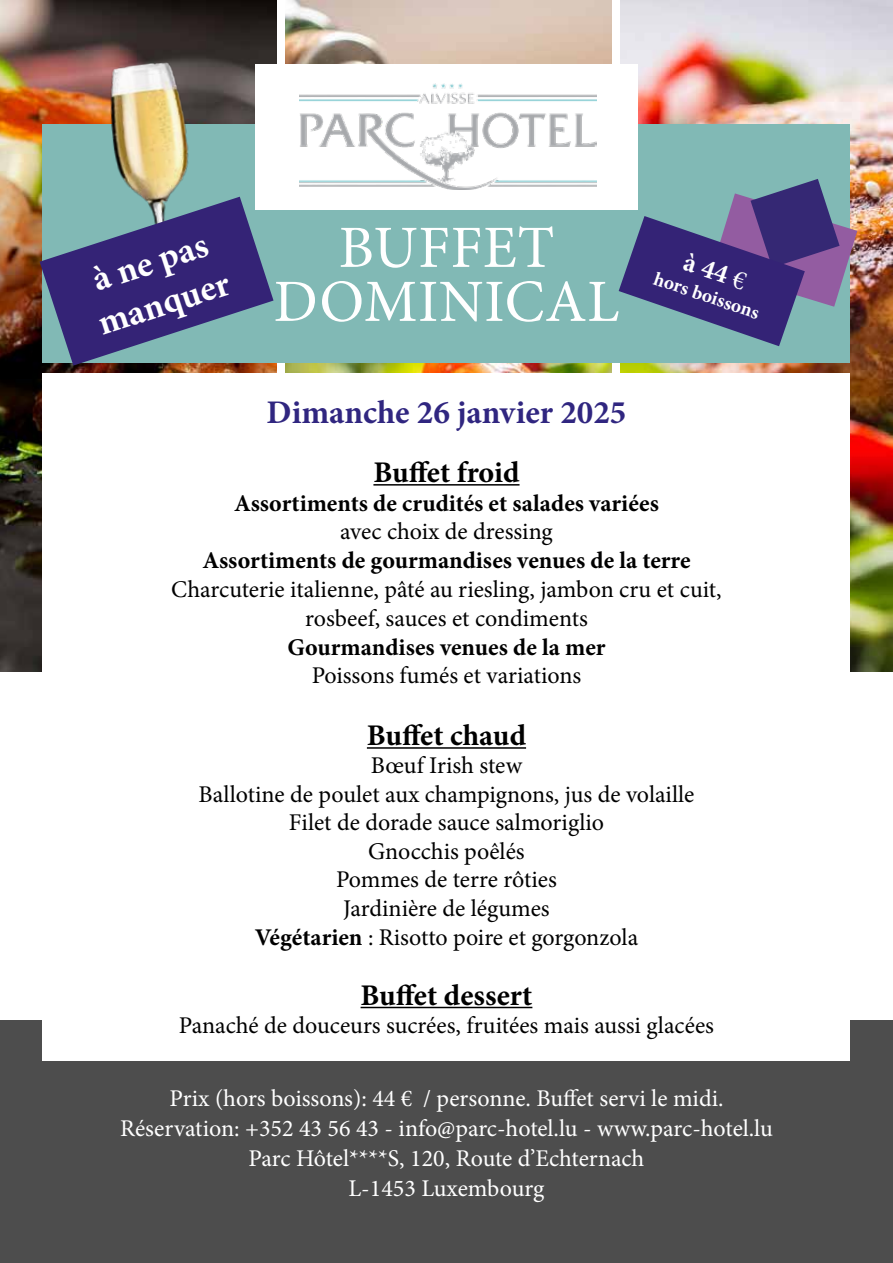
<style>
.page{position:relative;width:893px;height:1263px;background:#fff}
.page>*{position:absolute;margin:0;border:0;box-sizing:border-box;transform-origin:0 0}
.t1{font:60px/54px "Minion Pro";letter-spacing:.01em;color:#fff;text-align:center}
.t2{font:700 36px "Minion Pro";color:#fff}
.t3{font:700 33px "Minion Pro";color:#302680}
.t4{font:700 30px "Minion Pro";color:#000}
.t5{font:700 27px "Minion Pro";color:#fff}
.t6{font:24px "Minion Pro";color:#000}
.t7{font:24px "Minion Pro";color:#fff}
.t8{font:700 24px "Minion Pro";color:#000}
.t9{font:700 19.5px "Minion Pro";color:#fff}
.s1{font-weight:400}
.s2{font-weight:700}
</style>
<div class="page">
<img style="left:0;top:438px;width:42px;height:233px">
<img style="left:372px;top:1px;width:240px;height:372px">
<img style="left:621px;top:0;width:272px;height:671px">
<div style="left:0;top:1020px;width:893px;height:243px;background:#4d4d4d"></div>
<div style="left:43px;top:374px;width:807px;height:687px;background:#fff"></div>
<div style="left:43px;top:124px;width:807px;height:238px;background:#81b9b5"></div>
<hr style="left:373px;top:484px;width:147px;height:2px;background:#000">
<hr style="left:367px;top:747px;width:159px;height:2px;background:#000">
<hr style="left:361px;top:1007px;width:171px;height:1px;background:#000">
<div style="left:255px;top:64px;width:383px;height:145px;background:#fff"></div>
<img style="left:372px;top:84px;width:224px;height:106px">
<img style="left:0;top:0;width:372px;height:438px">
<svg style="left:40px;top:197px;width:234px;height:169px"></svg>
<svg style="left:619px;top:179px;width:238px;height:167px"></svg>
<p class="t2" style="left:86px;top:256px;width:121px;rotate:-18deg">à ne pas</p>
<p class="t2" style="left:91px;top:300px;width:138px;rotate:-18deg">manquer</p>
<p class="t1" style="left:274px;top:221px;width:347px">BUFFET<br>DOMINICAL</p>
<p class="t5" style="left:691px;top:243px;width:66px;rotate:19deg">à 44<span class="s1">€</span></p>
<p class="t9" style="left:659px;top:265px;width:112px;rotate:19deg">hors boissons</p>
<p class="t3" style="left:267px;top:389px;width:361px">Dimanche 26 janvier 2025</p>
<p class="t4" style="left:373px;top:451px;width:148px">Buffet froid</p>
<p class="t8" style="left:234px;top:486px;width:426px">Assortiments de crudités et salades variées</p>
<p class="t6" style="left:340px;top:516px;width:214px">avec choix de dressing</p>
<p class="t8" style="left:202px;top:544px;width:489px">Assortiments de gourmandises venues de la terre</p>
<p class="t6" style="left:171px;top:573px;width:552px">Charcuterie italienne, pâté au riesling, jambon cru et cuit,</p>
<p class="t6" style="left:305px;top:602px;width:284px">rosbeef, sauces et condiments</p>
<p class="t8" style="left:287px;top:630px;width:320px">Gourmandises venues de la mer</p>
<p class="t6" style="left:312px;top:660px;width:271px">Poissons fumés et variations</p>
<p class="t4" style="left:367px;top:714px;width:161px">Buffet chaud</p>
<p class="t6" style="left:371px;top:750px;width:153px">Bœuf Irish stew</p>
<p class="t6" style="left:198px;top:778px;width:497px">Ballotine de poulet aux champignons, jus de volaille</p>
<p class="t6" style="left:289px;top:807px;width:317px">Filet de dorade sauce salmoriglio</p>
<p class="t6" style="left:368px;top:835px;width:158px">Gnocchis poêlés</p>
<p class="t6" style="left:336px;top:864px;width:222px">Pommes de terre rôties</p>
<p class="t6" style="left:343px;top:892px;width:208px">Jardinière de légumes</p>
<p class="t6" style="left:255px;top:921px;width:385px"><span class="s2">Végétarien</span> : Risotto poire et gorgonzola</p>
<p class="t4" style="left:361px;top:974px;width:173px">Buffet dessert</p>
<p class="t6" style="left:179px;top:1009px;width:537px">Panaché de douceurs sucrées, fruitées mais aussi glacées</p>
<p class="t7" style="left:169px;top:1082px;width:556px">Prix (hors boissons): 44 € / personne. Buffet servi le midi.</p>
<p class="t7" style="left:120px;top:1112px;width:654px">Réservation: +352 43 56 43 - info@parc-hotel.lu - www.parc-hotel.lu</p>
<p class="t7" style="left:249px;top:1142px;width:397px">Parc Hôtel****S, 120, Route d’Echternach</p>
<p class="t7" style="left:349px;top:1172px;width:197px">L-1453 Luxembourg</p>
</div>
